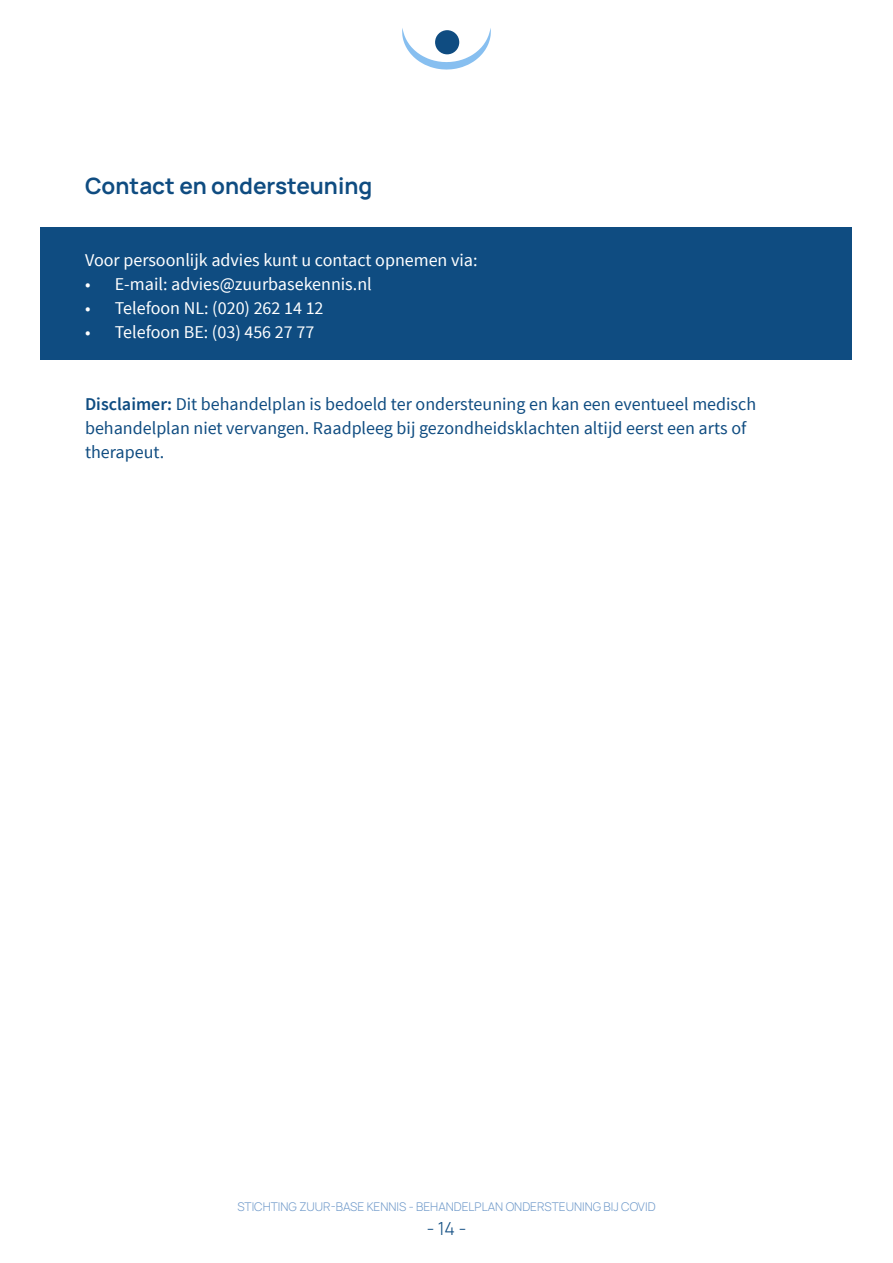
<style>
.page{position:relative;width:893px;height:1263px;background:#fff}
.page>*{position:absolute;margin:0;border:0;box-sizing:border-box;transform-origin:0 0}
.t1{font:700 22.5px "Hauora";color:#0f4c81}
.t2{font:18px/24px "Source Sans Pro";color:#0f4c81}
.t3{font:18px "Source Sans Pro";color:#fff}
.t4{font:300 18px "Hauora";color:#0f4c81}
.t5{font:300 12px "Hauora";color:#709aca}
.s1{font-weight:600}
</style>
<div class="page">
<div style="left:41px;top:227px;width:811px;height:133px;background:#0f4c81"></div>
<svg style="left:402px;top:28px;width:89px;height:42px"></svg>
<p class="t1" style="left:85px;top:167px;width:289px">Contact en ondersteuning</p>
<p class="t3" style="left:85px;top:249px;width:394px">Voor persoonlijk advies kunt u contact opnemen via:</p>
<p class="t3" style="left:85px;top:273px;width:288px">• E-mail: advies@zuurbasekennis.nl</p>
<p class="t3" style="left:85px;top:297px;width:240px">• Telefoon NL: (020) 262 14 12</p>
<p class="t3" style="left:85px;top:321px;width:231px">• Telefoon BE: (03) 456 27 77</p>
<p class="t2" style="left:85px;top:392px;width:673px"><span class="s1">Disclaimer:</span> Dit behandelplan is bedoeld ter ondersteuning en kan een eventueel medisch behandelplan niet vervangen. Raadpleeg bij gezondheidsklachten altijd eerst een arts of therapeut.</p>
<p class="t5" style="left:237px;top:1198px;width:420px">STICHTING ZUUR-BASE KENNIS - BEHANDELPLAN ONDERSTEUNING BIJ COVID</p>
<p class="t4" style="left:427px;top:1215px;width:41px">- 14 -</p>
</div>
